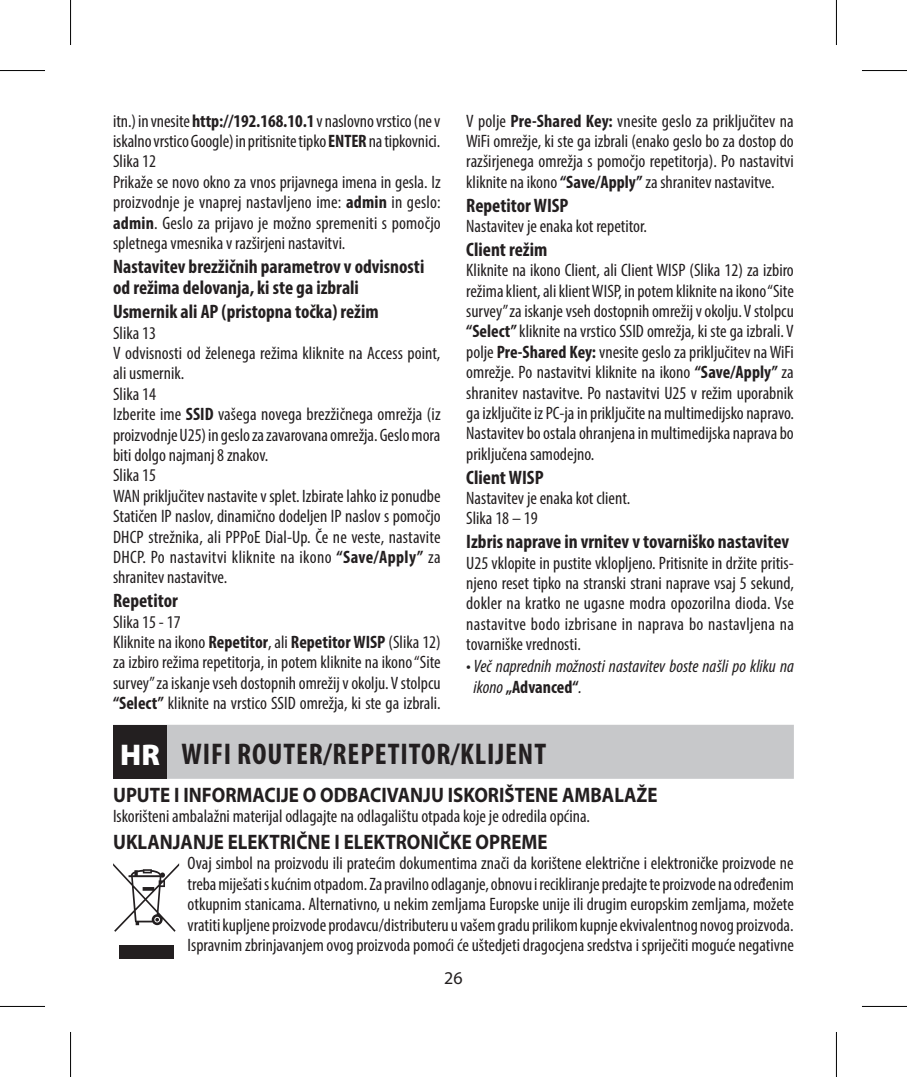
<style>
.page{position:relative;width:907px;height:1077px;background:#fff}
.page>*{position:absolute;margin:0;border:0;box-sizing:border-box;transform-origin:0 0}
.t1{font:700 condensed 30px "Myriad Pro";letter-spacing:.03em;color:#231f20}
.t2{font:700 21px "Myriad Pro";color:#231f20;scale:.9 1}
.t3{font:700 condensed 19.5px/21.6px "Myriad Pro";color:#231f20}
.t4{font:condensed 18px/20.4px "Myriad Pro";color:#231f20}
.t5{font:italic condensed 18px/21.6px "Myriad Pro";letter-spacing:.005em;color:#231f20}
.t6{font:18px "Myriad Pro";color:#231f20}
.s1{font-weight:700}
.s2{font-weight:700;font-style:normal}
.s3{font-weight:900;font-stretch:normal;color:#fff}
</style>
<div class="page">
<div style="left:113px;top:724px;width:680px;height:54px;background:#c7c8ca"></div>
<div style="left:113px;top:724px;width:54px;height:54px;background:#231f20"></div>
<svg style="left:113px;top:863px;width:66px;height:68px"></svg>
<div style="left:119px;top:945px;width:54px;height:13px;background:#231f20"></div>
<svg style="left:0;top:1006px;width:45px;height:1px"></svg>
<svg style="left:862px;top:1006px;width:44px;height:1px"></svg>
<svg style="left:836px;top:0;width:1px;height:45px"></svg>
<svg style="left:836px;top:1032px;width:1px;height:44px"></svg>
<hr style="left:0;top:70px;width:45px;height:1px;background:#000">
<hr style="left:861px;top:70px;width:45px;height:1px;background:#000">
<hr style="left:0;top:1005px;width:45px;height:1px;background:#000">
<hr style="left:861px;top:1005px;width:45px;height:1px;background:#000">
<hr style="left:70px;top:0;width:1px;height:45px;background:#000">
<hr style="left:70px;top:1031px;width:1px;height:45px;background:#000">
<hr style="left:835px;top:0;width:1px;height:45px;background:#000">
<hr style="left:835px;top:1031px;width:1px;height:45px;background:#000">
<p class="t4" style="left:113px;top:110px;width:329px">itn.) in vnesite <span class="s1">http://192.168.10.1</span> v naslovno vrstico (ne v iskalno vrstico Google) in pritisnite tipko <span class="s1">ENTER</span> na tipkovnici.<br>Slika 12<br>Prikaže se novo okno za vnos prijavnega imena in gesla. Iz proizvodnje je vnaprej nastavljeno ime: <span class="s1">admin</span> in geslo: <span class="s1">admin</span>. Geslo za prijavo je možno spremeniti s pomočjo spletnega vmesnika v razširjeni nastavitvi.</p>
<p class="t3" style="left:113px;top:255px;width:313px">Nastavitev brezžičnih parametrov v odvisnosti od režima delovanja, ki ste ga izbrali</p>
<p class="t3" style="left:113px;top:300px;width:267px">Usmernik ali AP (pristopna točka) režim</p>
<p class="t4" style="left:113px;top:322px;width:329px">Slika 13<br>V odvisnosti od želenega režima kliknite na Access point, ali usmernik.<br>Slika 14<br>Izberite ime <span class="s1">SSID</span> vašega novega brezžičnega omrežja (iz proizvodnje U25) in geslo za zavarovana omrežja. Geslo mora biti dolgo najmanj 8 znakov.<br>Slika 15<br>WAN priključitev nastavite v splet. Izbirate lahko iz ponudbe Statičen IP naslov, dinamično dodeljen IP naslov s pomočjo DHCP strežnika, ali PPPoE Dial-Up. Če ne veste, nastavite DHCP. Po nastavitvi kliknite na ikono <span class="s1">“Save/Apply”</span> za shranitev nastavitve.</p>
<p class="t3" style="left:113px;top:589px;width:66px">Repetitor</p>
<p class="t4" style="left:113px;top:611px;width:329px">Slika 15 - 17<br>Kliknite na ikono <span class="s1">Repetitor</span>, ali <span class="s1">Repetitor WISP</span> (Slika 12) za izbiro režima repetitorja, in potem kliknite na ikono “Site survey” za iskanje vseh dostopnih omrežij v okolju. V stolpcu <span class="s1">“Select”</span> kliknite na vrstico SSID omrežja, ki ste ga izbrali.</p>
<p class="t4" style="left:466px;top:110px;width:329px;text-align:justify">V polje <span class="s1">Pre-Shared Key:</span> vnesite geslo za priključitev na WiFi omrežje, ki ste ga izbrali (enako geslo bo za dostop do razširjenega omrežja s pomočjo repetitorja). Po nastavitvi kliknite na ikono <span class="s1">“Save/Apply”</span> za shranitev nastavitve.</p>
<p class="t3" style="left:466px;top:194px;width:104px">Repetitor WISP</p>
<p class="t4" style="left:466px;top:215px;width:182px">Nastavitev je enaka kot repetitor.</p>
<p class="t3" style="left:466px;top:238px;width:82px">Client režim</p>
<p class="t4" style="left:466px;top:260px;width:329px;text-align:justify">Kliknite na ikono Client, ali Client WISP (Slika 12) za izbiro režima klient, ali klient WISP, in potem kliknite na ikono “Site survey” za iskanje vseh dostopnih omrežij v okolju. V stolpcu <span class="s1">“Select”</span> kliknite na vrstico SSID omrežja, ki ste ga izbrali. V polje <span class="s1">Pre-Shared Key:</span> vnesite geslo za priključitev na WiFi omrežje. Po nastavitvi kliknite na ikono <span class="s1">“Save/Apply”</span> za shranitev nastavitve. Po nastavitvi U25 v režim uporabnik ga izključite iz PC-ja in priključite na multimedijsko napravo.<br>Nastavitev bo ostala ohranjena in multimedijska naprava bo priključena samodejno.</p>
<p class="t3" style="left:466px;top:466px;width:79px">Client WISP</p>
<p class="t4" style="left:466px;top:487px;width:165px">Nastavitev je enaka kot client.<br>Slika 18 – 19</p>
<p class="t3" style="left:466px;top:530px;width:324px">Izbris naprave in vrnitev v tovarniško nastavitev</p>
<p class="t4" style="left:466px;top:552px;width:329px;text-align:justify">U25 vklopite in pustite vklopljeno. Pritisnite in držite pritis&shy;njeno reset tipko na stranski strani naprave vsaj 5 sekund, dokler na kratko ne ugasne modra opozorilna dioda. Vse nastavitve bodo izbrisane in naprava bo nastavljena na tovarniške vrednosti.</p>
<p class="t5" style="left:473px;top:654px;width:322px;text-indent:-7px">• Več naprednih možnosti nastavitev boste našli po kliku na ikono <span class="s2">„Advanced“</span>.</p>
<h1 class="t1" style="left:120px;top:735px;width:427px"><span class="s3">HR</span> WIFI ROUTER/REPETITOR/KLIJENT</h1>
<p class="t2" style="left:113px;top:781px;width:606px">UPUTE I INFORMACIJE O ODBACIVANJU ISKORIŠTENE AMBALAŽE</p>
<p class="t4" style="left:113px;top:805px;width:478px">Iskorišteni ambalažni materijal odlagajte na odlagalištu otpada koje je odredila općina.</p>
<p class="t2" style="left:113px;top:828px;width:484px">UKLANJANJE ELEKTRIČNE I ELEKTRONIČKE OPREME</p>
<p class="t4" style="left:188px;top:853px;width:607px;text-align:justify">Ovaj simbol na proizvodu ili pratećim dokumentima znači da korištene električne i elektroničke proizvode ne treba miješati s kućnim otpadom. Za pravilno odlaganje, obnovu i recikliranje predajte te proizvode na određenim otkupnim stanicama. Alternativno, u nekim zemljama Europske unije ili drugim europskim zemljama, možete vratiti kupljene proizvode prodavcu/distributeru u vašem gradu prilikom kupnje ekvivalentnog novog proizvoda.<br>Ispravnim zbrinjavanjem ovog proizvoda pomoći će uštedjeti dragocjena sredstva i spriječiti moguće negativne</p>
<p class="t6" style="left:444px;top:967px;width:20px">26</p>
</div>
